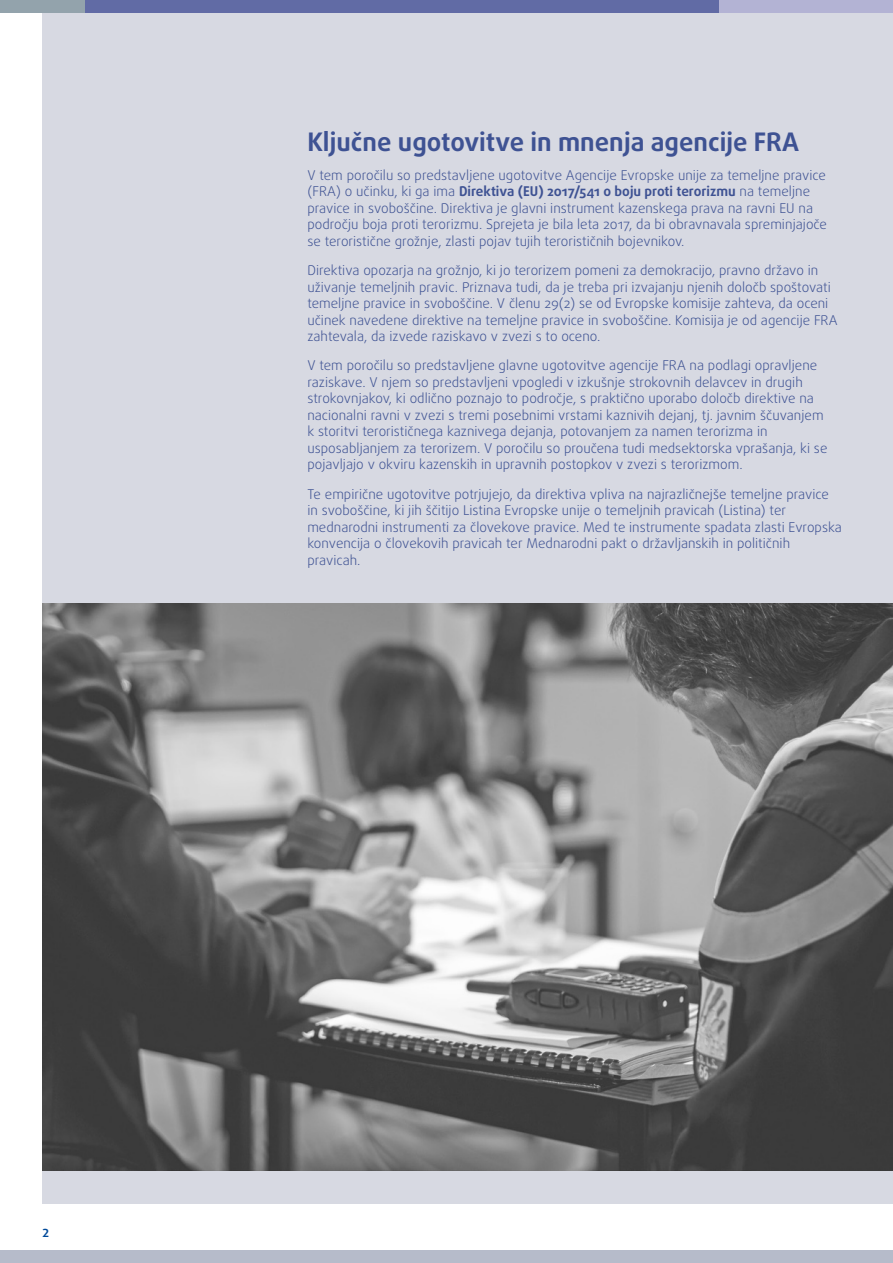
<style>
.page{position:relative;width:893px;height:1263px;background:#fff}
.page>*{position:absolute;margin:0;border:0;box-sizing:border-box;transform-origin:0 0}
.title_key{font:700 25.5px "Daxline Pro";color:#3e5293}
.Texto{font:300 13.5px/16.5px "Daxline Pro";color:#3e5293}
.t1{font:700 11.25px "Daxline Pro";color:#004a9a}
.s1{font-weight:700}
</style>
<div class="page">
<div style="left:43px;top:0;width:850px;height:1204px;background:#d7d9e2"></div>
<div style="left:393px;top:0;width:500px;height:13px;background:#b3b3d4"></div>
<div style="left:0;top:1250px;width:893px;height:13px;background:#b6bbca"></div>
<div style="left:85px;top:0;width:634px;height:13px;background:#616ba5"></div>
<div style="left:0;top:0;width:85px;height:13px;background:#93a3ac"></div>
<img style="left:43px;top:603px;width:849px;height:567px">
<h1 class="title_key" style="left:307px;top:124px;width:493px">Ključne ugotovitve in mnenja agencije FRA</h1>
<p class="Texto" style="left:307px;top:167px;width:521px">V tem poročilu so predstavljene ugotovitve Agencije Evropske unije za temeljne pravice (FRA) o učinku, ki ga ima <span class="s1">Direktiva (EU) 2017/541 o boju proti terorizmu</span> na temeljne pravice in svoboščine. Direktiva je glavni instrument kazenskega prava na ravni EU na področju boja proti terorizmu. Sprejeta je bila leta 2017, da bi obravnavala spreminjajoče se teroristične grožnje, zlasti pojav tujih terorističnih bojevnikov.</p>
<p class="Texto" style="left:307px;top:262px;width:532px">Direktiva opozarja na grožnjo, ki jo terorizem pomeni za demokracijo, pravno državo in uživanje temeljnih pravic. Priznava tudi, da je treba pri izvajanju njenih določb spoštovati temeljne pravice in svoboščine. V členu 29(2) se od Evropske komisije zahteva, da oceni učinek navedene direktive na temeljne pravice in svoboščine. Komisija je od agencije FRA zahtevala, da izvede raziskavo v zvezi s to oceno.</p>
<p class="Texto" style="left:307px;top:357px;width:522px">V tem poročilu so predstavljene glavne ugotovitve agencije FRA na podlagi opravljene raziskave. V njem so predstavljeni vpogledi v izkušnje strokovnih delavcev in drugih strokovnjakov, ki odlično poznajo to področje, s praktično uporabo določb direktive na nacionalni ravni v zvezi s tremi posebnimi vrstami kaznivih dejanj, tj. javnim ščuvanjem k storitvi terorističnega kaznivega dejanja, potovanjem za namen terorizma in usposabljanjem za terorizem. V poročilu so proučena tudi medsektorska vprašanja, ki se pojavljajo v okviru kazenskih in upravnih postopkov v zvezi s terorizmom.</p>
<p class="Texto" style="left:307px;top:485px;width:536px">Te empirične ugotovitve potrjujejo, da direktiva vpliva na najrazličnejše temeljne pravice in svoboščine, ki jih ščitijo Listina Evropske unije o temeljnih pravicah (Listina) ter mednarodni instrumenti za človekove pravice. Med te instrumente spadata zlasti Evropska konvencija o človekovih pravicah ter Mednarodni pakt o državljanskih in političnih pravicah.</p>
<p class="t1" style="left:43px;top:1225px;width:8px">2</p>
</div>
